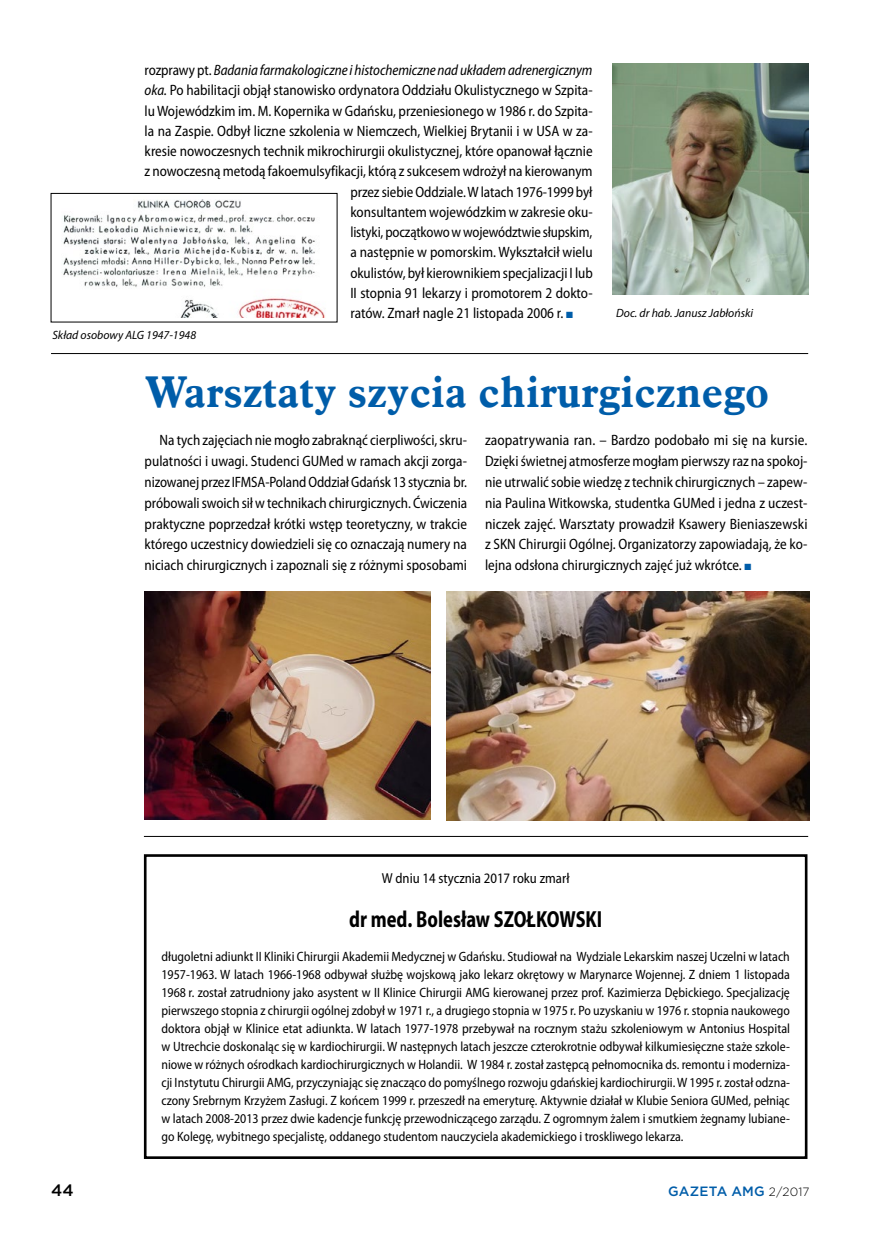
<style>
.page{position:relative;width:872px;height:1234px;background:#fff}
.page>*{position:absolute;margin:0;border:0;box-sizing:border-box;transform-origin:0 0}
.t1{font:700 43.5px "Aldine 721 EU";letter-spacing:.005em;color:#005da9}
.t2{font:700 semi-condensed 23.4px "Myriad Pro";color:#000;scale:.85 1}
.t3{font:500 16.5px "Gotham";color:#000}
.t4{font:semi-condensed 15px/20.9px "Myriad Pro";color:#000;text-align:justify;scale:.96 1}
.t5{font:semi-condensed 15px/20.9px "Myriad Pro";color:#000;text-align:justify}
.t6{font:semi-condensed 15px "Myriad Pro";color:#000;scale:.95 1}
.t7{font:italic semi-condensed 15px "Myriad Pro";letter-spacing:-.005em;color:#000;scale:.95 1}
.t8{font:semi-condensed 15px "Myriad Pro";color:#000;scale:.94 1}
.t9{font:semi-condensed 14.4px "Myriad Pro";color:#000;scale:.96 1}
.t10{font:semi-condensed 13.5px/18px "Myriad Pro";color:#000;text-align:justify;scale:.96 1}
.t11{font:500 13.5px "Gotham";letter-spacing:.015em;color:#005da9}
.t12{font:italic 12px "Myriad Pro";color:#000}
.s1{font-style:normal}
.s2{font-style:italic}
.s3{color:#005da9}
.s4{font-weight:300;font-size:12px;color:#000}
</style>
<div class="page">
<img style="left:447px;top:591px;width:362px;height:229px">
<img style="left:145px;top:591px;width:285px;height:228px">
<img style="left:612px;top:64px;width:196px;height:231px">
<img style="left:63px;top:199px;width:262px;height:118px">
<div style="left:51px;top:193px;width:286px;height:129px;border:1px solid #000"></div>
<hr style="left:51px;top:353px;width:757px;height:1px;background:#000">
<hr style="left:144px;top:835px;width:664px;height:1px;background:#000">
<div style="left:144px;top:854px;width:663px;height:304px;border:3px solid #000"></div>
<p class="t7" style="left:145px;top:61px;width:473px"><span class="s1">rozprawy pt.</span> Badania farmakologiczne i histochemiczne nad układem adrenergicznym</p>
<p class="t4" style="left:145px;top:80px;width:468px"><span class="s2">oka.</span> Po habilitacji objął stanowisko ordynatora Oddziału Okulistycznego w Szpita-</p>
<p class="t4" style="left:145px;top:100px;width:468px">lu Wojewódzkim im. M. Kopernika w Gdańsku, przeniesionego w 1986 r. do Szpita-</p>
<p class="t4" style="left:145px;top:120px;width:468px">la na Zaspie. Odbył liczne szkolenia w Niemczech, Wielkiej Brytanii i w USA w za-</p>
<p class="t4" style="left:145px;top:140px;width:468px">kresie nowoczesnych technik mikrochirurgii okulistycznej, które opanował łącznie</p>
<p class="t4" style="left:145px;top:161px;width:468px">z nowoczesną metodą fakoemulsyfikacji, którą z sukcesem wdrożył na kierowanym</p>
<p class="t6" style="left:350px;top:182px;width:256px">przez siebie Oddziale. W latach 1976-1999 był</p>
<p class="t4" style="left:350px;top:201px;width:254px">konsultantem wojewódzkim w zakresie oku-</p>
<p class="t8" style="left:350px;top:223px;width:259px">listyki, początkowo w województwie słupskim,</p>
<p class="t4" style="left:350px;top:242px;width:254px">a następnie w pomorskim. Wykształcił wielu</p>
<p class="t6" style="left:350px;top:263px;width:257px">okulistów, był kierownikiem specjalizacji I lub</p>
<p class="t4" style="left:350px;top:282px;width:254px">II stopnia 91 lekarzy i promotorem 2 dokto-</p>
<p class="t4" style="left:350px;top:302px;width:233px">ratów. Zmarł nagle 21 listopada 2006 r. <span class="s3">■</span></p>
<p class="t12" style="left:52px;top:327px;width:145px">Skład osobowy ALG 1947-1948</p>
<p class="t12" style="left:616px;top:305px;width:139px">Doc. dr hab. Janusz Jabłoński</p>
<h1 class="t1" style="left:145px;top:364px;width:626px">Warsztaty szycia chirurgicznego</h1>
<p class="t4" style="left:145px;top:429px;width:337px;text-indent:15px">Na tych zajęciach nie mogło zabraknąć cierpliwości, skru&shy;pulatności i uwagi. Studenci GUMed w ramach akcji zorga&shy;nizowanej przez IFMSA-Poland Oddział Gdańsk 13 stycznia br. próbowali swoich sił w technikach chirurgicznych. Ćwiczenia praktyczne poprzedzał krótki wstęp teoretyczny, w trakcie którego uczestnicy dowiedzieli się co oznaczają numery na niciach chirurgicznych i zapoznali się z różnymi sposobami</p>
<p class="t5" style="left:485px;top:429px;width:324px">zaopatrywania ran. – Bardzo podobało mi się na kursie.<br>Dzięki świetnej atmosferze mogłam pierwszy raz na spokoj&shy;nie utrwalić sobie wiedzę z technik chirurgicznych – zapew&shy;nia Paulina Witkowska, studentka GUMed i jedna z uczest&shy;niczek zajęć. Warsztaty prowadził Ksawery Bieniaszewski z SKN Chirurgii Ogólnej. Organizatorzy zapowiadają, że ko&shy;lejna odsłona chirurgicznych zajęć już wkrótce. <span class="s3">■</span></p>
<p class="t9" style="left:382px;top:868px;width:197px">W dniu 14 stycznia 2017 roku zmarł</p>
<h2 class="t2" style="left:349px;top:903px;width:299px">dr med. Bolesław SZOŁKOWSKI</h2>
<p class="t10" style="left:161px;top:947px;width:656px">długoletni adiunkt II Kliniki Chirurgii Akademii Medycznej w Gdańsku. Studiował na Wydziale Lekarskim naszej Uczelni w latach 1957-1963. W latach 1966-1968 odbywał służbę wojskową jako lekarz okrętowy w Marynarce Wojennej. Z dniem 1 listopada 1968 r. został zatrudniony jako asystent w II Klinice Chirurgii AMG kierowanej przez prof. Kazimierza Dębickiego. Specjalizację pierwszego stopnia z chirurgii ogólnej zdobył w 1971 r., a drugiego stopnia w 1975 r. Po uzyskaniu w 1976 r. stopnia naukowego doktora objął w Klinice etat adiunkta. W latach 1977-1978 przebywał na rocznym stażu szkoleniowym w Antonius Hospital w Utrechcie doskonaląc się w kardiochirurgii. W następnych latach jeszcze czterokrotnie odbywał kilkumiesięczne staże szkole&shy;niowe w różnych ośrodkach kardiochirurgicznych w Holandii. W 1984 r. został zastępcą pełnomocnika ds. remontu i moderniza&shy;cji Instytutu Chirurgii AMG, przyczyniając się znacząco do pomyślnego rozwoju gdańskiej kardiochirurgii. W 1995 r. został odzna&shy;czony Srebrnym Krzyżem Zasługi. Z końcem 1999 r. przeszedł na emeryturę. Aktywnie działał w Klubie Seniora GUMed, pełniąc w latach 2008-2013 przez dwie kadencje funkcję przewodniczącego zarządu. Z ogromnym żalem i smutkiem żegnamy lubiane&shy;go Kolegę, wybitnego specjalistę, oddanego studentom nauczyciela akademickiego i troskliwego lekarza.</p>
<p class="t3" style="left:51px;top:1179px;width:24px">44</p>
<p class="t11" style="left:668px;top:1182px;width:143px">GAZETA AMG <span class="s4">2/2017</span></p>
</div>
